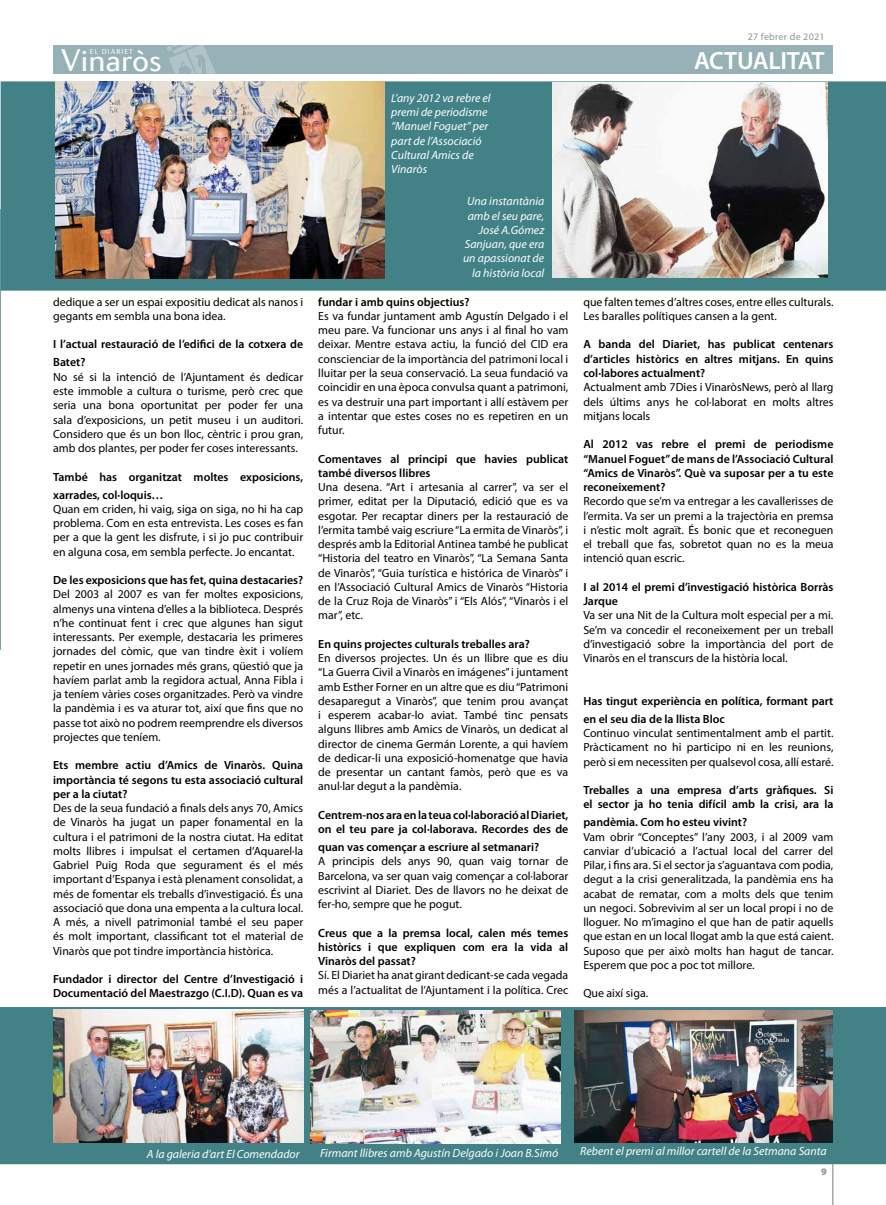
<style>
.page{position:relative;width:886px;height:1205px;background:#fff}
.page>*{position:absolute;margin:0;border:0;box-sizing:border-box;transform-origin:0 0}
.t1{font:31.75px "Diverda Sans Com";color:#fff}
.t2{font:600 25px "Myriad Pro";letter-spacing:-.01em;color:#fff}
.t3{font:11.88px/14.2px "Myriad Pro";color:#000;text-align:justify}
.t4{font:600 11.88px/14.2px "Myriad Pro";color:#000}
.t5{font:italic 11.88px/14.2px "Myriad Pro";color:#fff}
.t6{font:10px "Myriad Pro";letter-spacing:.025em;color:#939598}
.t7{font:900 10px "Myriad Pro";color:#939598}
.t8{font:7.25px "Diverda Sans Com";letter-spacing:.14em;color:#fff}
</style>
<div class="page">
<hr style="left:832px;top:1164px;width:1px;height:41px;background:#939598">
<div style="left:53px;top:45px;width:780px;height:29px;background:#97b2b7"></div>
<svg style="left:167px;top:45px;width:48px;height:29px"></svg>
<div style="left:1px;top:1007px;width:885px;height:156px;background:#428186"></div>
<div style="left:0;top:1007px;width:886px;height:157px;border:1px solid #428186"></div>
<div style="left:1px;top:81px;width:885px;height:210px;background:#428186"></div>
<svg style="left:0;top:209px;width:1px;height:441px"></svg>
<img style="left:574px;top:1010px;width:258px;height:132px">
<img style="left:552px;top:82px;width:276px;height:195px">
<img style="left:53px;top:1010px;width:250px;height:132px">
<img style="left:311px;top:1011px;width:250px;height:132px">
<img style="left:56px;top:81px;width:328px;height:197px">
<p class="t6" style="left:748px;top:30px;width:78px">27 febrer de 2021</p>
<p class="t8" style="left:90px;top:47px;width:44px">EL DIARIET</p>
<h1 class="t1" style="left:61px;top:42px;width:102px">Vinaròs</h1>
<h2 class="t2" style="left:694px;top:44px;width:132px">ACTUALITAT</h2>
<p class="t5" style="left:391px;top:90px;width:101px">L’any 2012 va rebre el premi de periodisme “Manuel Foguet” per part de l’Associació<br>Cultural Amics de<br>Vinaròs</p>
<p class="t5" style="left:463px;top:194px;width:83px;text-align:right">Una instantània amb el seu pare,<br>José A.Gómez<br>Sanjuan, que era un apassionat de la història local</p>
<p class="t3" style="left:53px;top:294px;width:252px">dedique a ser un espai expositiu dedicat als nanos i gegants em sembla una bona idea.</p>
<p class="t4" style="left:53px;top:335px;width:252px;line-height:18px">I l’actual restauració de l’edifici de la cotxera de<br>Batet?</p>
<p class="t3" style="left:53px;top:369px;width:252px">No sé si la intenció de l’Ajuntament és dedicar este immoble a cultura o turisme, però crec que seria una bona oportunitat per poder fer una sala d’exposicions, un petit museu i un auditori.<br>Considero que és un bon lloc, cèntric i prou gran, amb dos plantes, per poder fer coses interessants.</p>
<p class="t4" style="left:53px;top:467px;width:252px;line-height:18px">També has organitzat moltes exposicions, xarrades, col·loquis…</p>
<p class="t3" style="left:53px;top:501px;width:252px">Quan em criden, hi vaig, siga on siga, no hi ha cap problema. Com en esta entrevista. Les coses es fan per a que la gent les disfrute, i si jo puc contribuir en alguna cosa, em sembla perfecte. Jo encantat.</p>
<p class="t4" style="left:53px;top:573px;width:252px">De les exposicions que has fet, quina destacaries?</p>
<p class="t3" style="left:53px;top:587px;width:252px">Del 2003 al 2007 es van fer moltes exposicions, almenys una vintena d’elles a la biblioteca. Després n’he continuat fent i crec que algunes han sigut interessants. Per exemple, destacaria les primeres jornades del còmic, que van tindre èxit i volíem repetir en unes jornades més grans, qüestió que ja havíem parlat amb la regidora actual, Anna Fibla i ja teníem vàries coses organitzades. Però va vindre la pandèmia i es va aturar tot, així que fins que no passe tot això no podrem reemprendre els diversos projectes que teníem.</p>
<p class="t4" style="left:53px;top:758px;width:252px;text-align:justify">Ets membre actiu d’Amics de Vinaròs. Quina importància té segons tu esta associació cultural per a la ciutat?</p>
<p class="t3" style="left:53px;top:801px;width:252px">Des de la seua fundació a finals dels anys 70, Amics de Vinaròs ha jugat un paper fonamental en la cultura i el patrimoni de la nostra ciutat. Ha editat molts llibres i impulsat el certamen d’Aquarel·la Gabriel Puig Roda que segurament és el més important d’Espanya i està plenament consolidat, a més de fomentar els treballs d’investigació. És una associació que dona una empenta a la cultura local.<br>A més, a nivell patrimonial també el seu paper és molt important, classificant tot el material de Vinaròs que pot tindre importància històrica.</p>
<p class="t4" style="left:53px;top:972px;width:252px">Fundador i director del Centre d’Investigació i<br>Documentació del Maestrazgo (C.I.D). Quan es va</p>
<p class="t4" style="left:318px;top:294px;width:153px">fundar i amb quins objectius?</p>
<p class="t3" style="left:318px;top:309px;width:252px">Es va fundar juntament amb Agustín Delgado i el meu pare. Va funcionar uns anys i al final ho vam deixar. Mentre estava actiu, la funció del CID era conscienciar de la importància del patrimoni local i lluitar per la seua conservació. La seua fundació va coincidir en una època convulsa quant a patrimoni, es va destruir una part important i allí estàvem per a intentar que estes coses no es repetiren en un futur.</p>
<p class="t4" style="left:318px;top:451px;width:252px">Comentaves al principi que havies publicat també diversos llibres</p>
<p class="t3" style="left:318px;top:480px;width:252px">Una desena. “Art i artesania al carrer”, va ser el primer, editat per la Diputació, edició que es va esgotar. Per recaptar diners per la restauració de l’ermita també vaig escriure “La ermita de Vinaròs”, i després amb la Editorial Antinea també he publicat “Historia del teatro en Vinaròs”, “La Semana Santa de Vinaròs”, “Guia turística e histórica de Vinaròs” i en l’Associació Cultural Amics de Vinaròs “Historia de la Cruz Roja de Vinaròs” i “Els Alós”, “Vinaròs i el mar”, etc.</p>
<p class="t4" style="left:318px;top:636px;width:213px">En quins projectes culturals treballes ara?</p>
<p class="t3" style="left:318px;top:651px;width:252px">En diversos projectes. Un és un llibre que es diu “La Guerra Civil a Vinaròs en imágenes” i juntament amb Esther Forner en un altre que es diu “Patrimoni desaparegut a Vinaròs”, que tenim prou avançat i esperem acabar-lo aviat. També tinc pensats alguns llibres amb Amics de Vinaròs, un dedicat al director de cinema Germán Lorente, a qui havíem de dedicar-li una exposició-homenatge que havia de presentar un cantant famòs, però que es va anul·lar degut a la pandèmia.</p>
<p class="t4" style="left:318px;top:807px;width:252px">Centrem-nos ara en la teua col·laboració al Diariet, on el teu pare ja col·laborava. Recordes des de</p>
<p class="t4" style="left:318px;top:839px;width:223px">quan vas començar a escriure al setmanari?</p>
<p class="t3" style="left:318px;top:854px;width:252px">A principis dels anys 90, quan vaig tornar de Barcelona, va ser quan vaig començar a col·laborar escrivint al Diariet. Des de llavors no he deixat de fer-ho, sempre que he pogut.</p>
<p class="t4" style="left:318px;top:925px;width:252px;text-align:justify">Creus que a la premsa local, calen més temes històrics i que expliquen com era la vida al Vinaròs del passat?</p>
<p class="t3" style="left:318px;top:968px;width:252px">Sí. El Diariet ha anat girant dedicant-se cada vegada més a l’actualitat de l’Ajuntament i la política. Crec</p>
<p class="t3" style="left:583px;top:294px;width:252px">que falten temes d’altres coses, entre elles culturals.<br>Les baralles polítiques cansen a la gent.</p>
<p class="t4" style="left:583px;top:337px;width:252px;text-align:justify">A banda del Diariet, has publicat centenars d’articles històrics en altres mitjans. En quins col·labores actualment?</p>
<p class="t3" style="left:583px;top:380px;width:252px">Actualment amb 7Dies i VinaròsNews, però al llarg dels últims anys he col·laborat en molts altres mitjans locals</p>
<p class="t4" style="left:583px;top:437px;width:252px;text-align:justify">Al 2012 vas rebre el premi de periodisme “Manuel Foguet” de mans de l’Associació Cultural “Amics de Vinaròs”. Què va suposar per a tu este reconeixement?</p>
<p class="t3" style="left:583px;top:494px;width:252px">Recordo que se’m va entregar a les cavallerisses de l’ermita. Va ser un premi a la trajectòria en premsa i n’estic molt agraït. És bonic que et reconeguen el treball que fas, sobretot quan no es la meua intenció quan escric.</p>
<p class="t4" style="left:583px;top:579px;width:252px">I al 2014 el premi d’investigació històrica Borràs<br>Jarque</p>
<p class="t3" style="left:583px;top:608px;width:252px">Va ser una Nit de la Cultura molt especial per a mi.<br>Se’m va concedir el reconeixement per un treball d’investigació sobre la importància del port de Vinaròs en el transcurs de la història local.</p>
<p class="t4" style="left:583px;top:691px;width:252px;line-height:18px">Has tingut experiència en política, formant part en el seu dia de la llista Bloc</p>
<p class="t3" style="left:583px;top:726px;width:252px">Continuo vinculat sentimentalment amb el partit.<br>Pràcticament no hi participo ni en les reunions, però si em necessiten per qualsevol cosa, allí estaré.</p>
<p class="t4" style="left:583px;top:783px;width:252px">Treballes a una empresa d’arts gràfiques. Si el sector ja ho tenia difícil amb la crisi, ara la</p>
<p class="t4" style="left:583px;top:815px;width:165px">pandèmia. Com ho esteu vivint?</p>
<p class="t3" style="left:583px;top:829px;width:252px">Vam obrir “Conceptes” l’any 2003, i al 2009 vam canviar d’ubicació a l’actual local del carrer del Pilar, i fins ara. Si el sector ja s’aguantava com podia, degut a la crisi generalitzada, la pandèmia ens ha acabat de rematar, com a molts dels que tenim un negoci. Sobrevivim al ser un local propi i no de lloguer. No m’imagino el que han de patir aquells que estan en un local llogat amb la que está caient.<br>Suposo que per això molts han hagut de tancar.<br>Esperem que poc a poc tot millore.</p>
<p class="t3" style="left:583px;top:986px;width:66px">Que així siga.</p>
<p class="t5" style="left:147px;top:1146px;width:154px">A la galeria d’art El Comendador</p>
<p class="t5" style="left:320px;top:1145px;width:240px">Firmant llibres amb Agustín Delgado i Joan B.Simó</p>
<p class="t5" style="left:580px;top:1144px;width:248px">Rebent el premi al millor cartell de la Setmana Santa</p>
<p class="t7" style="left:821px;top:1165px;width:7px">9</p>
</div>
